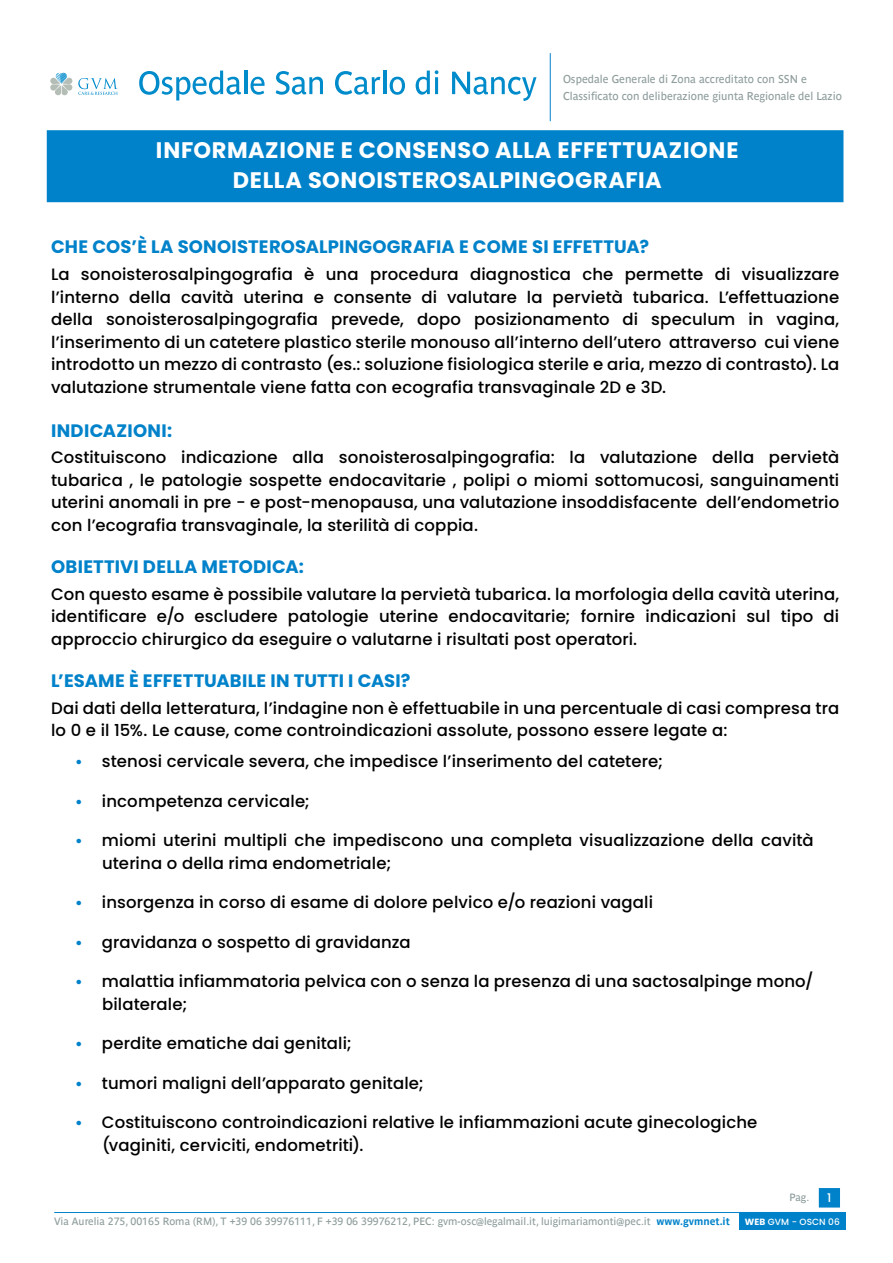
<style>
.page{position:relative;width:893px;height:1263px;background:#fff}
.page>*{position:absolute;margin:0;border:0;box-sizing:border-box;transform-origin:0 0}
.t1{font:700 22.5px/30px "Poppins";letter-spacing:.03em;color:#fff;text-align:center}
.t2{font:700 18px "Poppins";letter-spacing:.01em;color:#0082ca}
.t3{font:500 16.5px/22.5px "Poppins";letter-spacing:.01em;color:#000}
.t4{font:500 12px "Poppins";color:#fff}
.t5{font:11.25px/16.5px "Parisine Ptf";color:#8e9c9c}
.t6{font:10.5px "Parisine Ptf";color:#8e9c9c}
.t7{font:500 9px "Poppins";letter-spacing:.01em;color:#fff}
.s1{font-weight:700;font-size:15px;color:#0082ca}
.s2{font-weight:700;color:#0082ca}
.s3{font-weight:700}
</style>
<div class="page">
<hr style="left:550px;top:53px;width:1px;height:68px;background:#0082ca">
<div style="left:739px;top:1212px;width:107px;height:17px;background:#0082ca"></div>
<hr style="left:54px;top:1212px;width:685px;height:1px;background:#0082ca">
<svg style="left:50px;top:73px;width:68px;height:22px"></svg>
<svg style="left:139px;top:71px;width:102px;height:30px"></svg>
<hr style="left:244px;top:71px;width:3px;height:23px;background:#008bcb">
<svg style="left:251px;top:77px;width:14px;height:18px"></svg>
<svg style="left:276px;top:71px;width:47px;height:24px"></svg>
<svg style="left:335px;top:71px;width:45px;height:24px"></svg>
<hr style="left:383px;top:71px;width:3px;height:23px;background:#008bcb">
<svg style="left:390px;top:77px;width:15px;height:18px"></svg>
<svg style="left:416px;top:70px;width:22px;height:25px"></svg>
<svg style="left:452px;top:72px;width:84px;height:29px"></svg>
<div style="left:819px;top:1188px;width:21px;height:19px;background:#0082ca"></div>
<div style="left:47px;top:130px;width:796px;height:72px;background:#0082ca"></div>
<p class="t5" style="left:563px;top:70px;width:280px">Ospedale Generale di Zona accreditato con SSN e<br>Classificato con deliberazione giunta Regionale del Lazio</p>
<h1 class="t1" style="left:156px;top:135px;width:584px">INFORMAZIONE E CONSENSO ALLA EFFETTUAZIONE<br>DELLA SONOISTEROSALPINGOGRAFIA</h1>
<p class="t2" style="left:51px;top:237px;width:600px">CHE COS’È LA SONOISTEROSALPINGOGRAFIA E COME SI EFFETTUA?</p>
<p class="t3" style="left:51px;top:263px;width:790px;text-align:justify">La sonoisterosalpingografia è una procedura diagnostica che permette di visualizzare l’interno della cavità uterina e consente di valutare la pervietà tubarica. L’effettuazione della sonoisterosalpingografia prevede, dopo posizionamento di speculum in vagina, l’inserimento di un catetere plastico sterile monouso all’interno dell’utero attraverso cui viene introdotto un mezzo di contrasto (es.: soluzione fisiologica sterile e aria, mezzo di contrasto). La valutazione strumentale viene fatta con ecografia transvaginale 2D e 3D.</p>
<p class="t2" style="left:51px;top:420px;width:123px">INDICAZIONI:</p>
<p class="t3" style="left:51px;top:446px;width:790px;text-align:justify">Costituiscono indicazione alla sonoisterosalpingografia: la valutazione della pervietà tubarica , le patologie sospette endocavitarie , polipi o miomi sottomucosi, sanguinamenti uterini anomali in pre - e post-menopausa, una valutazione insoddisfacente dell’endometrio con l’ecografia transvaginale, la sterilità di coppia.</p>
<p class="t2" style="left:51px;top:556px;width:254px">OBIETTIVI DELLA METODICA:</p>
<p class="t3" style="left:51px;top:583px;width:790px;text-align:justify">Con questo esame è possibile valutare la pervietà tubarica. la morfologia della cavità uterina, identificare e/o escludere patologie uterine endocavitarie; fornire indicazioni sul tipo di approccio chirurgico da eseguire o valutarne i risultati post operatori.</p>
<p class="t2" style="left:51px;top:670px;width:361px">L’ESAME È EFFETTUABILE IN TUTTI I CASI?</p>
<p class="t3" style="left:51px;top:697px;width:790px">Dai dati della letteratura, l’indagine non è effettuabile in una percentuale di casi compresa tra lo 0 e il 15%. Le cause, come controindicazioni assolute, possono essere legate a:</p>
<p class="t3" style="left:75px;top:750px;width:589px"><span class="s1">•</span> stenosi cervicale severa, che impedisce l’inserimento del catetere;</p>
<p class="t3" style="left:75px;top:790px;width:236px"><span class="s1">•</span> incompetenza cervicale;</p>
<p class="t3" style="left:102px;top:829px;width:713px;text-indent:-27px"><span class="s1">•</span> miomi uterini multipli che impediscono una completa visualizzazione della cavità uterina o della rima endometriale;</p>
<p class="t3" style="left:75px;top:891px;width:579px"><span class="s1">•</span> insorgenza in corso di esame di dolore pelvico e/o reazioni vagali</p>
<p class="t3" style="left:75px;top:931px;width:337px"><span class="s1">•</span> gravidanza o sospetto di gravidanza</p>
<p class="t3" style="left:102px;top:970px;width:713px;text-indent:-27px"><span class="s1">•</span> malattia infiammatoria pelvica con o senza la presenza di una sactosalpinge mono/ bilaterale;</p>
<p class="t3" style="left:75px;top:1032px;width:278px"><span class="s1">•</span> perdite ematiche dai genitali;</p>
<p class="t3" style="left:75px;top:1072px;width:350px"><span class="s1">•</span> tumori maligni dell’apparato genitale;</p>
<p class="t3" style="left:102px;top:1111px;width:657px;text-indent:-27px"><span class="s1">•</span> Costituiscono controindicazioni relative le infiammazioni acute ginecologiche (vaginiti, cerviciti, endometriti).</p>
<p class="t6" style="left:790px;top:1189px;width:21px">Pag.</p>
<p class="t4" style="left:827px;top:1190px;width:6px">1</p>
<p class="t6" style="left:54px;top:1213px;width:677px">Via Aurelia 275, 00165 Roma (RM), T +39 06 39976111, F +39 06 39976212, PEC: gvm-osc@legalmail.it, luigimariamonti@pec.it <span class="s2">www.gvmnet.it</span></p>
<p class="t7" style="left:745px;top:1216px;width:96px"><span class="s3">WEB</span> GVM - OSCN 06</p>
</div>
